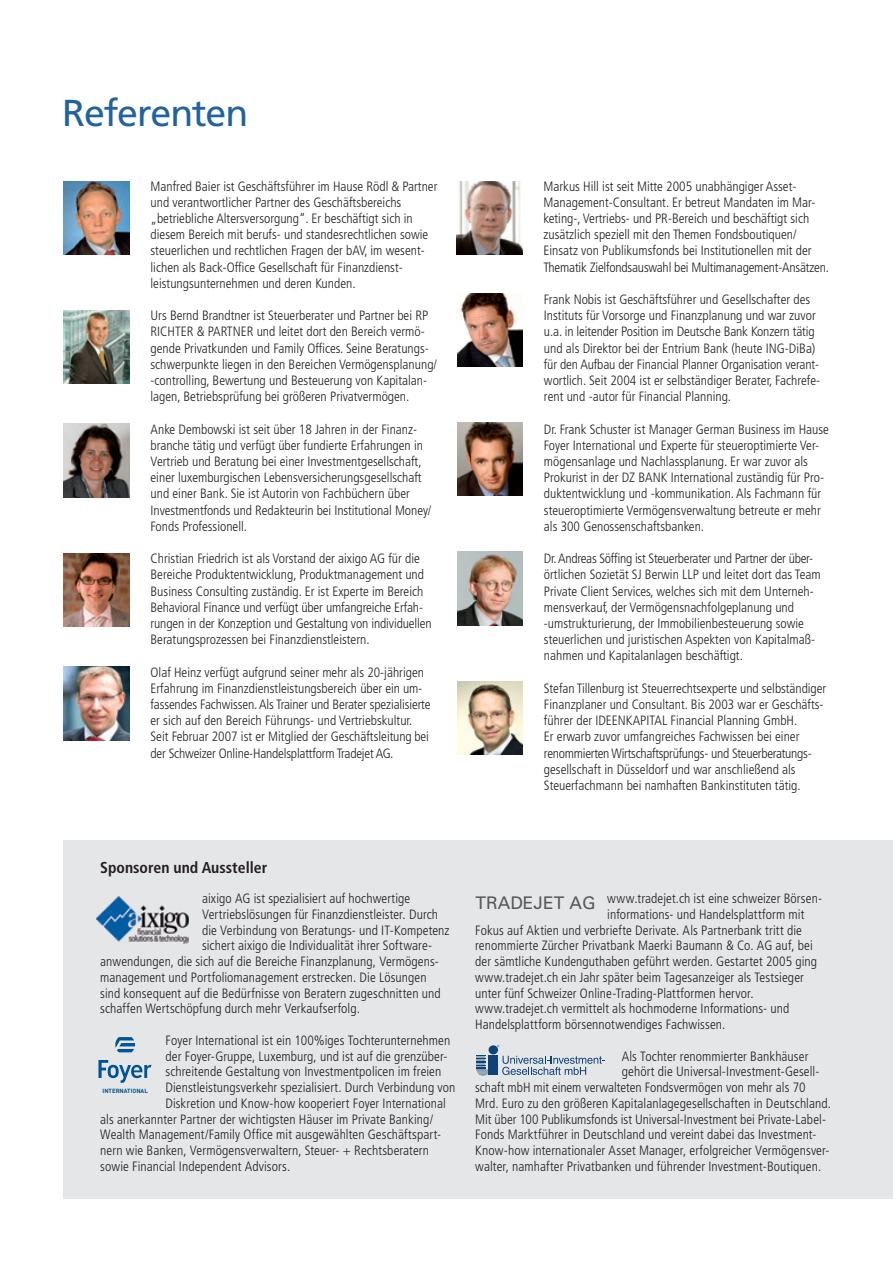
<style>
.page{position:relative;width:893px;height:1263px;background:#fff}
.page>*{position:absolute;margin:0;border:0;box-sizing:border-box;transform-origin:0 0}
.t1{font:37.5px "Frutiger LT";letter-spacing:-.03em;color:#23629c}
.t2{font:17.4px "Univers";color:#57585a}
.t3{font:700 condensed 15.75px "Frutiger LT";color:#231f20}
.t4{font:300 condensed 13.5px/16.2px "Frutiger LT";color:#231f20}
.t5{font:700 6px "DIN";color:#005495}
</style>
<div class="page">
<img style="left:64px;top:181px;width:65px;height:73px">
<img style="left:64px;top:667px;width:65px;height:73px">
<img style="left:457px;top:181px;width:65px;height:73px">
<img style="left:457px;top:422px;width:66px;height:74px">
<img style="left:64px;top:424px;width:65px;height:73px">
<img style="left:457px;top:293px;width:66px;height:73px">
<img style="left:457px;top:552px;width:66px;height:73px">
<img style="left:64px;top:310px;width:65px;height:74px">
<img style="left:457px;top:682px;width:66px;height:73px">
<img style="left:64px;top:554px;width:65px;height:73px">
<div style="left:64px;top:840px;width:829px;height:359px;background:#e5e6e8"></div>
<img style="left:97px;top:896px;width:92px;height:47px">
<svg style="left:115px;top:1037px;width:20px;height:15px"></svg>
<svg style="left:98px;top:1060px;width:54px;height:23px"></svg>
<div style="left:488px;top:1045px;width:10px;height:9px;background:#0f4375;border-radius:50%"></div>
<div style="left:489px;top:1056px;width:9px;height:19px;background:#0f4375"></div>
<svg style="left:476px;top:1056px;width:13px;height:20px"></svg>
<svg style="left:502px;top:1056px;width:103px;height:19px"></svg>
<h1 class="t1" style="left:62px;top:95px;width:188px">Referenten</h1>
<p class="t4" style="left:151px;top:178px;width:288px">Manfred Baier ist Geschäftsführer im Hause Rödl &amp; Partner und verantwortlicher Partner des Geschäftsbereichs „betriebliche Altersversorgung“. Er beschäftigt sich in diesem Bereich mit berufs- und standesrechtlichen sowie steuerlichen und rechtlichen Fragen der bAV, im wesent - lichen als Back-Office Gesellschaft für Finanzdienst&shy;leistungsunternehmen und deren Kunden.</p>
<p class="t4" style="left:151px;top:308px;width:288px">Urs Bernd Brandtner ist Steuerberater und Partner bei RP RICHTER &amp; PARTNER und leitet dort den Bereich vermö&shy;gende Privatkunden und Family Offices. Seine Beratungs&shy;schwerpunkte liegen in den Bereichen Vermögensplanung/ -controlling, Bewertung und Besteuerung von Kapitalan&shy;lagen, Betriebsprüfung bei größeren Privatvermögen.</p>
<p class="t4" style="left:151px;top:421px;width:282px">Anke Dembowski ist seit über 18 Jahren in der Finanz&shy;branche tätig und verfügt über fundierte Erfahrungen in Vertrieb und Beratung bei einer Investmentgesellschaft, einer luxemburgischen Lebensversicherungsgesellschaft und einer Bank. Sie ist Autorin von Fachbüchern über Investmentfonds und Redakteurin bei Institutional Money/ Fonds Professionell.</p>
<p class="t4" style="left:151px;top:551px;width:283px">Christian Friedrich ist als Vorstand der aixigo AG für die Bereiche Produktentwicklung, Produktmanagement und Business Consulting zuständig. Er ist Experte im Bereich Behavioral Finance und verfügt über umfangreiche Erfah&shy;rungen in der Konzeption und Gestaltung von individuellen Beratungsprozessen bei Finanzdienstleistern.</p>
<p class="t4" style="left:151px;top:664px;width:282px">Olaf Heinz verfügt aufgrund seiner mehr als 20-jährigen Erfahrung im Finanzdienstleistungsbereich über ein um&shy;fassendes Fachwissen. Als Trainer und Berater spezialisierte er sich auf den Bereich Führungs- und Vertriebskultur.<br>Seit Februar 2007 ist er Mitglied der Geschäftsleitung bei der Schweizer Online-Handelsplattform Tradejet AG.</p>
<p class="t4" style="left:543px;top:178px;width:287px">Markus Hill ist seit Mitte 2005 unabhängiger Asset-Management-Consultant. Er betreut Mandaten im Mar&shy;keting-, Vertriebs- und PR-Bereich und beschäftigt sich zusätzlich speziell mit den Themen Fondsboutiquen/ Einsatz von Publikumsfonds bei Institutionellen mit der Thematik Zielfondsauswahl bei Multimanagement-Ansätzen.</p>
<p class="t4" style="left:544px;top:292px;width:278px">Frank Nobis ist Geschäftsführer und Gesellschafter des Instituts für Vorsorge und Finanzplanung und war zuvor u.a. in leitender Position im Deutsche Bank Konzern tätig und als Direktor bei der Entrium Bank (heute ING-DiBa) für den Aufbau der Financial Planner Organisation verant&shy;wortlich. Seit 2004 ist er selbständiger Berater, Fachrefe&shy;rent und -autor für Financial Planning.</p>
<p class="t4" style="left:544px;top:421px;width:286px">Dr. Frank Schuster ist Manager German Business im Hause Foyer International und Experte für steueroptimierte Ver&shy;mögensanlage und Nachlassplanung. Er war zuvor als Prokurist in der DZ BANK International zuständig für Pro&shy;duktentwicklung und -kommunikation. Als Fachmann für steueroptimierte Vermögensverwaltung betreute er mehr als 300 Genossenschaftsbanken.</p>
<p class="t4" style="left:544px;top:551px;width:278px">Dr. Andreas Söffing ist Steuerberater und Partner der über&shy;örtlichen Sozietät SJ Berwin LLP und leitet dort das Team Private Client Services, welches sich mit dem Unterneh&shy;mensverkauf, der Vermögensnachfolgeplanung und -umstrukturierung, der Immobilienbesteuerung sowie steuerlichen und juristischen Aspekten von Kapitalmaß&shy;nahmen und Kapitalanlagen beschäftigt.</p>
<p class="t4" style="left:544px;top:681px;width:284px">Stefan Tillenburg ist Steuerrechtsexperte und selbständiger Finanzplaner und Consultant. Bis 2003 war er Geschäfts&shy;führer der IDEENKAPITAL Financial Planning GmbH.<br>Er erwarb zuvor umfangreiches Fachwissen bei einer renommierten Wirtschaftsprüfungs- und Steuerberatungs&shy;gesellschaft in Düsseldorf und war anschließend als Steuerfachmann bei namhaften Bankinstituten tätig.</p>
<p class="t3" style="left:100px;top:859px;width:169px">Sponsoren und Aussteller</p>
<p class="t4" style="left:202px;top:891px;width:210px">aixigo AG ist spezialisiert auf hochwertige</p>
<p class="t4" style="left:202px;top:907px;width:238px">Vertriebslösungen für Finanzdienstleister. Durch</p>
<p class="t4" style="left:202px;top:923px;width:249px">die Verbindung von Beratungs- und IT-Kompetenz</p>
<p class="t4" style="left:202px;top:938px;width:232px">sichert aixigo die Individualität ihrer Software-</p>
<p class="t4" style="left:100px;top:954px;width:340px">anwendungen, die sich auf die Bereiche Finanzplanung, Vermögens-</p>
<p class="t4" style="left:100px;top:970px;width:328px">management und Portfoliomanagement erstrecken. Die Lösungen</p>
<p class="t4" style="left:100px;top:986px;width:342px">sind konsequent auf die Bedürfnisse von Beratern zugeschnitten und</p>
<p class="t4" style="left:100px;top:1001px;width:261px">schaffen Wertschöpfung durch mehr Verkaufserfolg.</p>
<p class="t4" style="left:165px;top:1033px;width:286px">Foyer International ist ein 100%iges Tochterunternehmen</p>
<p class="t4" style="left:165px;top:1049px;width:283px">der Foyer-Gruppe, Luxemburg, und ist auf die grenzüber-</p>
<p class="t4" style="left:165px;top:1064px;width:277px">schreitende Gestaltung von Investmentpolicen im freien</p>
<p class="t4" style="left:165px;top:1080px;width:291px">Dienstleistungsverkehr spezialisiert. Durch Verbindung von</p>
<p class="t4" style="left:165px;top:1096px;width:282px">Diskretion und Know-how kooperiert Foyer International</p>
<p class="t4" style="left:100px;top:1112px;width:335px">als anerkannter Partner der wichtigsten Häuser im Private Banking/</p>
<p class="t4" style="left:100px;top:1127px;width:342px">Wealth Management/Family Office mit ausgewählten Geschäftspart-</p>
<p class="t4" style="left:100px;top:1143px;width:330px">nern wie Banken, Vermögensverwaltern, Steuer- + Rechtsberatern</p>
<p class="t4" style="left:100px;top:1159px;width:192px">sowie Financial Independent Advisors.</p>
<p class="t5" style="left:103px;top:1088px;width:47px">INTERNATIONAL</p>
<p class="t4" style="left:607px;top:891px;width:216px">www.tradejet.ch ist eine schweizer Börsen-</p>
<p class="t4" style="left:607px;top:907px;width:199px">informations- und Handelsplattform mit</p>
<p class="t4" style="left:475px;top:923px;width:328px">Fokus auf Aktien und verbriefte Derivate. Als Partnerbank tritt die</p>
<p class="t4" style="left:475px;top:938px;width:339px">renommierte Zürcher Privatbank Maerki Baumann &amp; Co. AG auf, bei</p>
<p class="t4" style="left:475px;top:954px;width:343px">der sämtliche Kundenguthaben geführt werden. Gestartet 2005 ging</p>
<p class="t4" style="left:475px;top:970px;width:330px">www.tradejet.ch ein Jahr später beim Tagesanzeiger als Testsieger</p>
<p class="t4" style="left:475px;top:986px;width:280px">unter fünf Schweizer Online-Trading-Plattformen hervor.</p>
<p class="t4" style="left:475px;top:1001px;width:316px">www.tradejet.ch vermittelt als hochmoderne Informations- und</p>
<p class="t4" style="left:475px;top:1017px;width:252px">Handelsplattform börsennotwendiges Fachwissen.</p>
<p class="t4" style="left:622px;top:1049px;width:188px">Als Tochter renommierter Bankhäuser</p>
<p class="t4" style="left:622px;top:1064px;width:199px">gehört die Universal-Investment-Gesell-</p>
<p class="t4" style="left:475px;top:1080px;width:332px">schaft mbH mit einem verwalteten Fondsvermögen von mehr als 70</p>
<p class="t4" style="left:475px;top:1096px;width:357px">Mrd. Euro zu den größeren Kapitalanlagegesellschaften in Deutschland.</p>
<p class="t4" style="left:475px;top:1112px;width:352px">Mit über 100 Publikumsfonds ist Universal-Investment bei Private-Label-</p>
<p class="t4" style="left:475px;top:1127px;width:343px">Fonds Marktführer in Deutschland und vereint dabei das Investment-</p>
<p class="t4" style="left:475px;top:1143px;width:356px">Know-how internationaler Asset Manager, erfolgreicher Vermögensver-</p>
<p class="t4" style="left:475px;top:1159px;width:347px">walter, namhafter Privatbanken und führender Investment-Boutiquen.</p>
<p class="t2" style="left:475px;top:896px;width:121px">TRADEJET AG</p>
</div>
